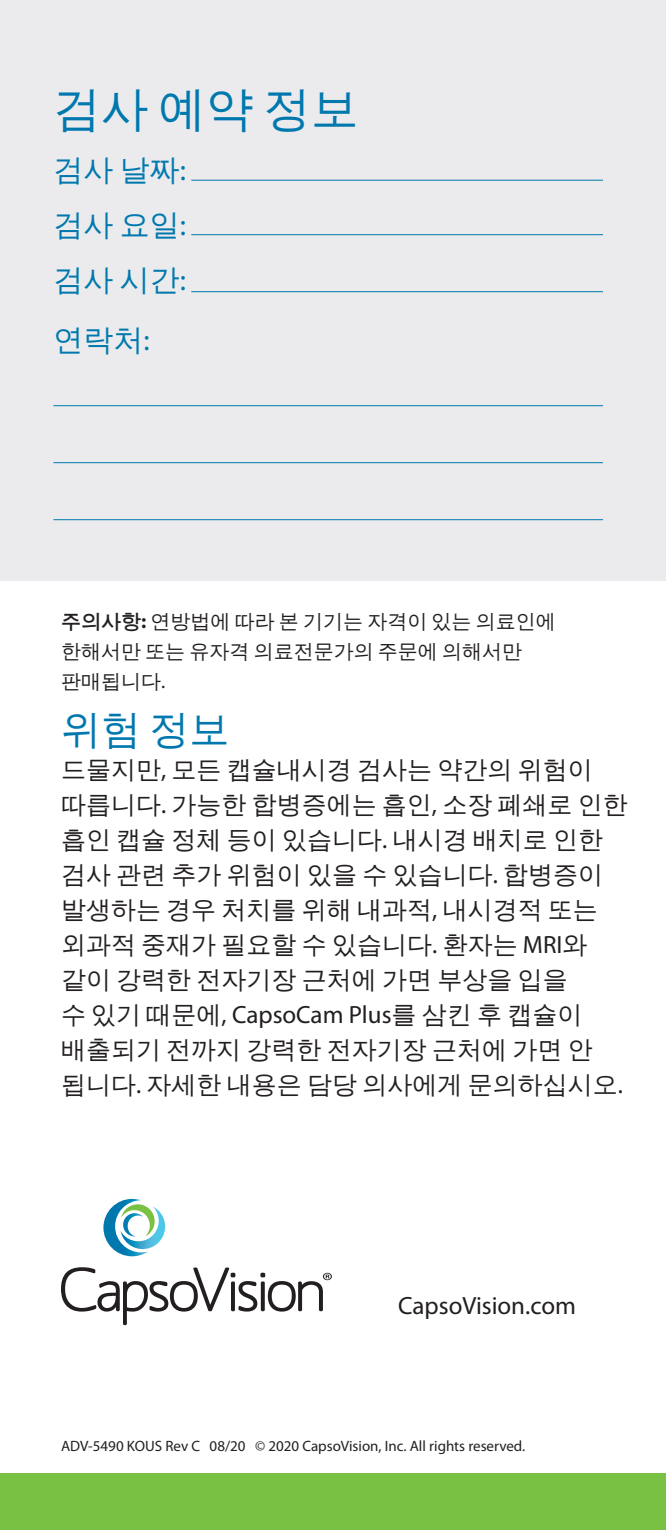
<style>
.page{position:relative;width:666px;height:1530px;background:#fff}
.page>*{position:absolute;margin:0;border:0;box-sizing:border-box;transform-origin:0 0}
.t1{font:47.5px "Un Dotum";color:#0078ae}
.t2{font:40px "Un Dotum";color:#0078ae}
.t3{font:30px "Un Dotum";color:#0078ae}
.t4{font:25px/35px "Un Dotum";color:#231f20}
.t5{font:25px "Myriad Pro";color:#231f20}
.t6{font:20px/30px "Un Dotum";color:#231f20}
.t7{font:15px "Myriad Pro";color:#231f20}
.s1{font-family:"Myriad Pro"}
.s2{font-weight:700}
.s3{font-family:"Myriad Pro";font-weight:700}
</style>
<div class="page">
<div style="left:0;top:0;width:666px;height:580px;background:#e6e7e9"></div>
<hr style="left:191px;top:180px;width:412px;height:1px;background:#0078ae">
<hr style="left:191px;top:234px;width:412px;height:1px;background:#0078ae">
<hr style="left:191px;top:291px;width:412px;height:1px;background:#0078ae">
<hr style="left:53px;top:405px;width:550px;height:1px;background:#0078ae">
<hr style="left:53px;top:462px;width:550px;height:1px;background:#0078ae">
<hr style="left:53px;top:519px;width:550px;height:1px;background:#0078ae">
<div style="left:0;top:1473px;width:666px;height:57px;background:#79c142"></div>
<svg style="left:61px;top:1267px;width:271px;height:58px"></svg>
<svg style="left:103px;top:1199px;width:63px;height:57px"></svg>
<p class="t1" style="left:53px;top:79px;width:307px">검사 예약 정보</p>
<p class="t3" style="left:53px;top:151px;width:134px">검사 날짜<span class="s1">:</span></p>
<p class="t3" style="left:53px;top:206px;width:134px">검사 요일<span class="s1">:</span></p>
<p class="t3" style="left:53px;top:261px;width:134px">검사 시간<span class="s1">:</span></p>
<p class="t3" style="left:53px;top:321px;width:98px">연락처<span class="s1">:</span></p>
<p class="t6" style="left:61px;top:606px;width:496px"><span class="s2">주의사항</span><span class="s3">:</span> 연방법에 따라 본 기기는 자격이 있는 의료인에 한해서만 또는 유자격 의료전문가의 주문에 의해서만 판매됩니다<span class="s1">.</span></p>
<p class="t2" style="left:61px;top:705px;width:170px">위험 정보</p>
<p class="t4" style="left:61px;top:752px;width:568px">드물지만<span class="s1">,</span> 모든 캡슐내시경 검사는 약간의 위험이 따릅니다<span class="s1">.</span> 가능한 합병증에는 흡인<span class="s1">,</span> 소장 폐쇄로 인한 흡인 캡슐 정체 등이 있습니다<span class="s1">.</span> 내시경 배치로 인한 검사 관련 추가 위험이 있을 수 있습니다<span class="s1">.</span> 합병증이 발생하는 경우 처치를 위해 내과적<span class="s1">,</span> 내시경적 또는 외과적 중재가 필요할 수 있습니다<span class="s1">.</span> 환자는 <span class="s1">MRI</span>와 같이 강력한 전자기장 근처에 가면 부상을 입을<br>수 있기 때문에<span class="s1">, CapsoCam Plus</span>를 삼킨 후 캡슐이 배출되기 전까지 강력한 전자기장 근처에 가면 안 됩니다<span class="s1">.</span> 자세한 내용은 담당 의사에게 문의하십시오<span class="s1">.</span></p>
<p class="t5" style="left:398px;top:1290px;width:179px">CapsoVision.com</p>
<p class="t7" style="left:61px;top:1437px;width:466px">ADV-5490 KOUS Rev C 08/20 © 2020 CapsoVision, Inc. All rights reserved.</p>
</div>
